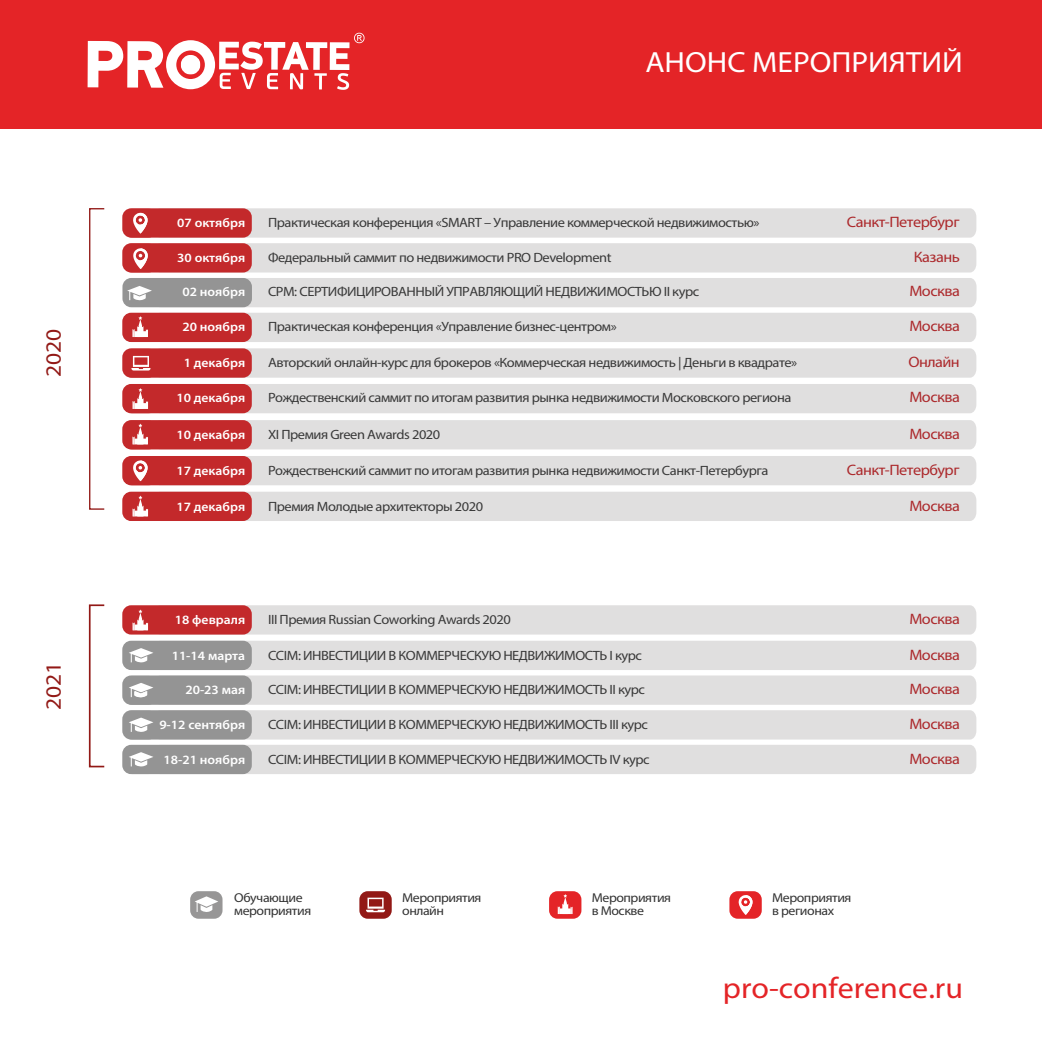
<style>
.page{position:relative;width:1042px;height:1045px;background:#fff}
.page>*{position:absolute;margin:0;border:0;box-sizing:border-box;transform-origin:0 0}
.t1{font:29.75px "Myriad Pro";color:#e42427;scale:1.07 1}
.t2{font:29.22px "Myriad Pro";color:#fff;scale:1.07 1}
.t3{font:21.88px "Myriad Pro";color:#921916;scale:1.07 1}
.t4{font:15.05px "Myriad Pro";letter-spacing:-.03em;color:#ac292c;scale:1.07 1}
.t5{font:13.47px "Myriad Pro";letter-spacing:-.03em;color:#393939;scale:1.07 1}
.t6{font:12.95px/13px "Myriad Pro";letter-spacing:-.03em;color:#333;scale:1.07 1}
.t7{font:600 12.78px "Myriad Pro";color:#fff;scale:1.07 1}
</style>
<div class="page">
<div style="left:0;top:0;width:1042px;height:128px;background:#e42427"></div>
<svg style="left:88px;top:33px;width:276px;height:57px"></svg>
<svg style="left:190px;top:891px;width:32px;height:27px"></svg>
<svg style="left:549px;top:891px;width:32px;height:27px"></svg>
<svg style="left:729px;top:891px;width:33px;height:27px"></svg>
<svg style="left:359px;top:891px;width:33px;height:27px"></svg>
<svg style="left:122px;top:710px;width:854px;height:63px;background:#d9d8d8"></svg>
<svg style="left:122px;top:456px;width:854px;height:29px;background:#dcc5c5"></svg>
<svg style="left:122px;top:208px;width:854px;height:29px;background:#dcc5c6"></svg>
<svg style="left:122px;top:243px;width:854px;height:29px;background:#dcc5c5"></svg>
<svg style="left:122px;top:278px;width:854px;height:64px;background:#dcd1d1"></svg>
<div style="left:89px;top:604px;width:16px;height:163px;border:2px solid #921916"></div>
<div style="left:89px;top:208px;width:16px;height:301px;border:1px solid #921916"></div>
<svg style="left:122px;top:420px;width:854px;height:29px;background:#dcc5c5"></svg>
<svg style="left:122px;top:491px;width:854px;height:30px;background:#dcc6c6"></svg>
<svg style="left:122px;top:384px;width:854px;height:29px;background:#dcc5c5"></svg>
<svg style="left:122px;top:605px;width:854px;height:29px;background:#dcc5c6"></svg>
<svg style="left:122px;top:640px;width:854px;height:64px;background:#d9d8d8"></svg>
<svg style="left:122px;top:348px;width:854px;height:29px;background:#dcc5c5"></svg>
<h3 class="t3" style="left:40px;top:377px;width:47px;rotate:-90deg">2020</h3>
<h3 class="t3" style="left:40px;top:710px;width:47px;rotate:-90deg">2021</h3>
<h2 class="t2" style="left:645px;top:44px;width:298px">АНОНС МЕРОПРИЯТИЙ</h2>
<p class="t7" style="left:177px;top:215px;width:65px">07 октября</p>
<p class="t5" style="left:268px;top:214px;width:461px">Практическая конференция «SMART – Управление коммерческой недвижимостью»</p>
<p class="t4" style="left:847px;top:213px;width:107px">Санкт-Петербург</p>
<p class="t7" style="left:177px;top:250px;width:65px">30 октября</p>
<p class="t5" style="left:268px;top:249px;width:322px">Федеральный саммит по недвижимости PRO Development</p>
<p class="t4" style="left:914px;top:248px;width:44px">Казань</p>
<p class="t7" style="left:182px;top:284px;width:60px">02 ноября</p>
<p class="t5" style="left:268px;top:283px;width:405px">CPM: СЕРТИФИЦИРОВАННЫЙ УПРАВЛЯЮЩИЙ НЕДВИЖИМОСТЬЮ II курс</p>
<p class="t4" style="left:909px;top:282px;width:49px">Москва</p>
<p class="t7" style="left:182px;top:319px;width:60px">20 ноября</p>
<p class="t5" style="left:268px;top:318px;width:327px">Практическая конференция «Управление бизнес-центром»</p>
<p class="t4" style="left:909px;top:317px;width:49px">Москва</p>
<p class="t7" style="left:184px;top:354px;width:59px">1 декабря</p>
<p class="t5" style="left:268px;top:354px;width:496px">Авторский онлайн-курс для брокеров «Коммерческая недвижимость | Деньги в квадрате»</p>
<p class="t4" style="left:908px;top:352px;width:50px">Онлайн</p>
<p class="t7" style="left:176px;top:389px;width:66px">10 декабря</p>
<p class="t5" style="left:268px;top:389px;width:491px">Рождественский саммит по итогам развития рынка недвижимости Московского региона</p>
<p class="t4" style="left:909px;top:387px;width:49px">Москва</p>
<p class="t7" style="left:176px;top:426px;width:66px">10 декабря</p>
<p class="t5" style="left:268px;top:426px;width:162px">XI Премия Green Awards 2020</p>
<p class="t4" style="left:909px;top:424px;width:49px">Москва</p>
<p class="t7" style="left:176px;top:462px;width:66px">17 декабря</p>
<p class="t5" style="left:268px;top:462px;width:469px">Рождественский саммит по итогам развития рынка недвижимости Cанкт-Петербурга</p>
<p class="t4" style="left:847px;top:460px;width:107px">Санкт-Петербург</p>
<p class="t7" style="left:176px;top:498px;width:66px">17 декабря</p>
<p class="t5" style="left:268px;top:497px;width:202px">Премия Молодые архитекторы 2020</p>
<p class="t4" style="left:909px;top:496px;width:49px">Москва</p>
<p class="t7" style="left:175px;top:611px;width:67px">18 февраля</p>
<p class="t5" style="left:268px;top:611px;width:228px">III Премия Russian Coworking Awards 2020</p>
<p class="t4" style="left:909px;top:609px;width:49px">Москва</p>
<p class="t7" style="left:172px;top:647px;width:70px">11-14 марта</p>
<p class="t5" style="left:268px;top:646px;width:351px">CCIM: ИНВЕСТИЦИИ В КОММЕРЧЕСКУЮ НЕДВИЖИМОСТЬ I курс</p>
<p class="t4" style="left:909px;top:645px;width:49px">Москва</p>
<p class="t7" style="left:185px;top:681px;width:57px">20-23 мая</p>
<p class="t5" style="left:268px;top:681px;width:354px">CCIM: ИНВЕСТИЦИИ В КОММЕРЧЕСКУЮ НЕДВИЖИМОСТЬ II курс</p>
<p class="t4" style="left:909px;top:679px;width:49px">Москва</p>
<p class="t7" style="left:159px;top:716px;width:82px">9-12 сентября</p>
<p class="t5" style="left:268px;top:716px;width:357px">CCIM: ИНВЕСТИЦИИ В КОММЕРЧЕСКУЮ НЕДВИЖИМОСТЬ III курс</p>
<p class="t4" style="left:909px;top:714px;width:49px">Москва</p>
<p class="t7" style="left:163px;top:751px;width:78px">18-21 ноября</p>
<p class="t5" style="left:268px;top:750px;width:358px">CCIM: ИНВЕСТИЦИИ В КОММЕРЧЕСКУЮ НЕДВИЖИМОСТЬ IV курс</p>
<p class="t4" style="left:909px;top:749px;width:49px">Москва</p>
<p class="t6" style="left:234px;top:890px;width:73px">Обучающие мероприятия</p>
<p class="t6" style="left:402px;top:890px;width:76px">Мероприятия онлайн</p>
<p class="t6" style="left:592px;top:890px;width:76px">Мероприятия в Москве</p>
<p class="t6" style="left:772px;top:890px;width:76px">Мероприятия в регионах</p>
<h1 class="t1" style="left:723px;top:969px;width:226px">pro-conference.ru</h1>
</div>
